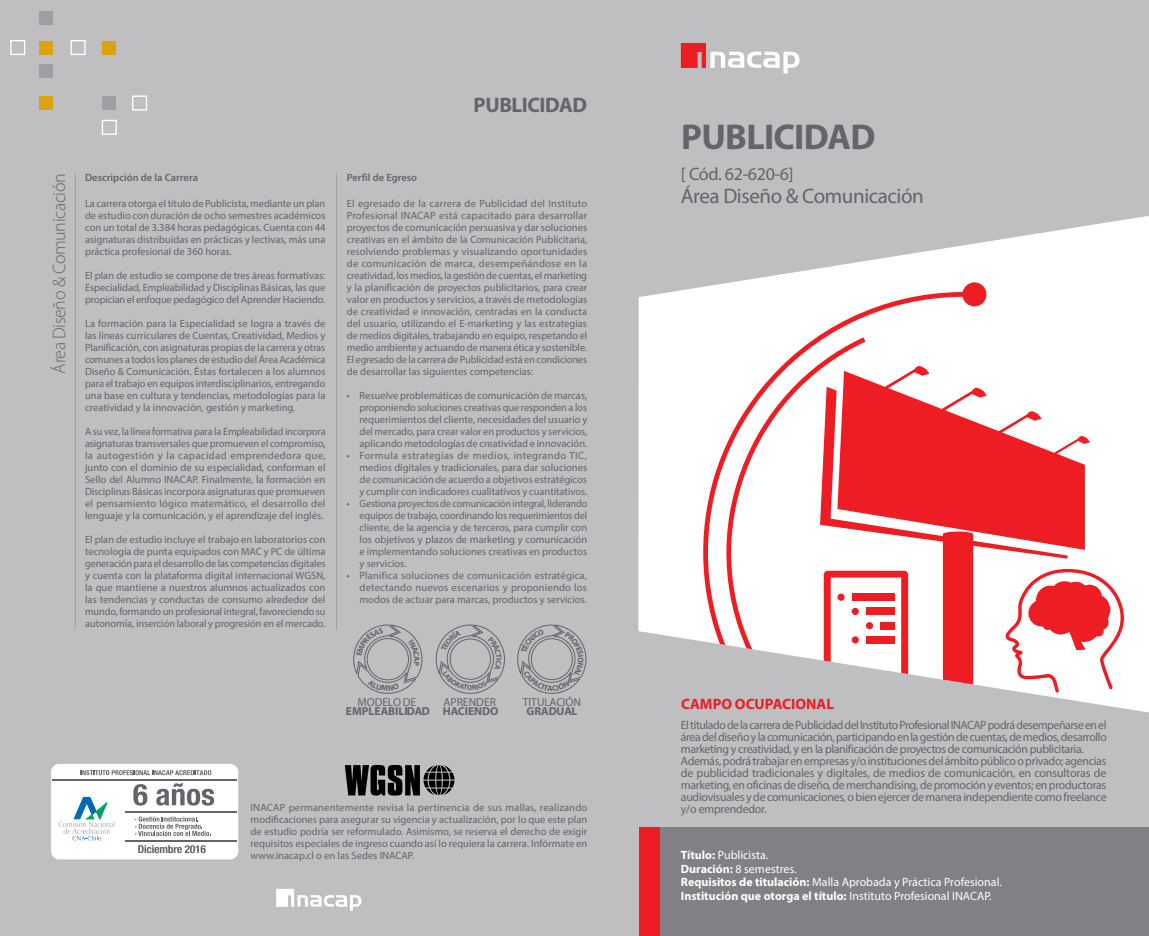
<style>
.page{position:relative;width:1149px;height:936px;background:#fff}
.page>*{position:absolute;margin:0;border:0;box-sizing:border-box;transform-origin:0 0}
.Titulo_carrera_grand{font:700 36px "Myriad Pro";letter-spacing:-.02em;color:#63656a}
.Area{font:21px "Myriad Pro";letter-spacing:-.02em;color:#63656a}
.Carrera_ATRAS{font:700 21px "Myriad Pro";letter-spacing:-.02em;color:#63656a}
.Area_atras{font:300 18px "Myriad Pro";letter-spacing:-.02em;color:#63656a}
.Codigo{font:18px "Myriad Pro";letter-spacing:-.02em;color:#63656a}
.Descripcion_Carreras{font:700 15px "Myriad Pro";color:#ee1d23}
.Descripcion_Carreras-2{font:12px/12px "Myriad Pro";letter-spacing:-.03em;color:#63656a;text-align:justify}
.Cuerpo_txt{font:12px "Myriad Pro";color:#fff}
.Cuerpo_txt-2{font:700 12px "Myriad Pro";color:#fff}
.t1{font:700 11.55px "Myriad Pro";color:#63656a}
.t2{font:11.55px "Myriad Pro";color:#63656a}
.Descripcion_Carreras-3{font:10.5px/12px "Myriad Pro";color:#63656a;text-align:justify}
.Descripcion_Carreras-4{font:600 10.5px "Myriad Pro";color:#63656a}
.t3{font:700 7.8px "Myriad Pro";color:#63656a}
.s1{font-weight:700}
.s2{font-weight:400}
</style>
<div class="page">
<div style="left:638px;top:0;width:510px;height:935px;background:#bfbec0"></div>
<svg style="left:680px;top:43px;width:119px;height:30px"></svg>
<div style="left:639px;top:827px;width:509px;height:108px;background:#818185"></div>
<div style="left:638px;top:827px;width:21px;height:108px;background:#ee1d23"></div>
<div style="left:0;top:0;width:638px;height:935px;background:#bfbec0"></div>
<hr style="left:75px;top:173px;width:1px;height:456px;background:#9f9fa3">
<hr style="left:336px;top:173px;width:1px;height:456px;background:#9f9fa3">
<div style="left:39px;top:96px;width:14px;height:14px;background:#dba30d"></div>
<div style="left:39px;top:64px;width:14px;height:14px;background:#9f9fa3"></div>
<div style="left:39px;top:41px;width:14px;height:13px;background:#dba30d"></div>
<div style="left:39px;top:11px;width:14px;height:13px;background:#9f9fa3"></div>
<div style="left:102px;top:96px;width:14px;height:14px;background:#9f9fa3"></div>
<div style="left:102px;top:41px;width:14px;height:13px;background:#dba30d"></div>
<div style="left:10px;top:40px;width:15px;height:15px;border:1px solid #fff"></div>
<div style="left:70px;top:40px;width:16px;height:15px;border:1px solid #fff"></div>
<div style="left:132px;top:95px;width:15px;height:16px;border:1px solid #fff"></div>
<div style="left:102px;top:120px;width:15px;height:15px;border:1px solid #fff"></div>
<svg style="left:276px;top:889px;width:85px;height:21px"></svg>
<svg style="left:638px;top:216px;width:510px;height:424px;fill:#fff"></svg>
<div style="left:693px;top:337px;width:455px;height:375px;background:#fff"></div>
<svg style="left:703px;top:282px;width:403px;height:430px;background:#f6eaeb"></svg>
<svg style="left:837px;top:366px;width:252px;height:184px;background:#fac7c9"></svg>
<svg style="left:819px;top:387px;width:248px;height:319px;background:#f18083"></svg>
<svg style="left:823px;top:570px;width:84px;height:123px"></svg>
<svg style="left:1005px;top:569px;width:118px;height:123px;background:#f9b2b4"></svg>
<svg style="left:345px;top:764px;width:109px;height:31px"></svg>
<div style="left:51px;top:763px;width:187px;height:96px;background:#fff;border-radius:8px"></div>
<hr style="left:52px;top:779px;width:185px;height:1px;background:#63656a">
<hr style="left:125px;top:840px;width:112px;height:1px;background:#63656a">
<hr style="left:125px;top:811px;width:112px;height:1px;background:#63656a">
<svg style="left:59px;top:797px;width:56px;height:43px"></svg>
<svg style="left:80px;top:770px;width:131px;height:5px"></svg>
<svg style="left:133px;top:784px;width:14px;height:21px"></svg>
<svg style="left:156px;top:783px;width:58px;height:22px"></svg>
<svg style="left:135px;top:816px;width:76px;height:19px"></svg>
<svg style="left:138px;top:845px;width:68px;height:8px"></svg>
<svg style="left:517px;top:624px;width:69px;height:70px"></svg>
<svg style="left:435px;top:624px;width:69px;height:70px"></svg>
<svg style="left:353px;top:624px;width:69px;height:70px"></svg>
<p class="Carrera_ATRAS" style="left:473px;top:91px;width:115px">PUBLICIDAD</p>
<p class="Area_atras" style="left:48px;top:373px;width:202px;rotate:-90deg">Área Diseño &amp; Comunicación</p>
<p class="Descripcion_Carreras-4" style="left:85px;top:171px;width:114px">Descripción de la Carrera</p>
<p class="Descripcion_Carreras-3" style="left:85px;top:197px;width:242px">La carrera otorga el título de Publicista, mediante un plan de estudio con duración de ocho semestres académicos con un total de 3.384 horas pedagógicas. Cuenta con 44 asignaturas distribuidas en prácticas y lectivas, más una práctica profesional de 360 horas.</p>
<p class="Descripcion_Carreras-3" style="left:85px;top:269px;width:242px">El plan de estudio se compone de tres áreas formativas:<br>Especialidad, Empleabilidad y Disciplinas Básicas, las que propician el enfoque pedagógico del Aprender Haciendo.</p>
<p class="Descripcion_Carreras-3" style="left:85px;top:317px;width:242px">La formación para la Especialidad se logra a través de las líneas curriculares de Cuentas, Creatividad, Medios y Planificación, con asignaturas propias de la carrera y otras comunes a todos los planes de estudio del Área Académica Diseño &amp; Comunicación. Éstas fortalecen a los alumnos para el trabajo en equipos interdisciplinarios, entregando una base en cultura y tendencias, metodologías para la creatividad y la innovación, gestión y marketing.</p>
<p class="Descripcion_Carreras-3" style="left:85px;top:425px;width:242px">A su vez, la línea formativa para la Empleabilidad incorpora asignaturas transversales que promueven el compromiso, la autogestión y la capacidad emprendedora que, junto con el dominio de su especialidad, conforman el Sello del Alumno INACAP. Finalmente, la formación en Disciplinas Básicas incorpora asignaturas que promueven el pensamiento lógico matemático, el desarrollo del lenguaje y la comunicación, y el aprendizaje del inglés.</p>
<p class="Descripcion_Carreras-3" style="left:85px;top:533px;width:242px">El plan de estudio incluye el trabajo en laboratorios con tecnología de punta equipados con MAC y PC de última generación para el desarrollo de las competencias digitales y cuenta con la plataforma digital internacional WGSN, la que mantiene a nuestros alumnos actualizados con las tendencias y conductas de consumo alrededor del mundo, formando un profesional integral, favoreciendo su autonomía, inserción laboral y progresión en el mercado.</p>
<p class="Descripcion_Carreras-4" style="left:346px;top:171px;width:72px">Perfil de Egreso</p>
<p class="Descripcion_Carreras-3" style="left:346px;top:197px;width:242px">El egresado de la carrera de Publicidad del Instituto Profesional INACAP está capacitado para desarrollar proyectos de comunicación persuasiva y dar soluciones creativas en el ámbito de la Comunicación Publicitaria, resolviendo problemas y visualizando oportunidades de comunicación de marca, desempeñándose en la creatividad, los medios, la gestión de cuentas, el marketing y la planificación de proyectos publicitarios, para crear valor en productos y servicios, a través de metodologías de creatividad e innovación, centradas en la conducta del usuario, utilizando el E-marketing y las estrategias de medios digitales, trabajando en equipo, respetando el medio ambiente y actuando de manera ética y sostenible.</p>
<p class="Descripcion_Carreras-3" style="left:346px;top:353px;width:242px">El egresado de la carrera de Publicidad está en condiciones de desarrollar las siguientes competencias:</p>
<p class="Descripcion_Carreras-3" style="left:359px;top:389px;width:229px;text-indent:-13px">• Resuelve problemáticas de comunicación de marcas, proponiendo soluciones creativas que responden a los requerimientos del cliente, necesidades del usuario y del mercado, para crear valor en productos y servicios, aplicando metodologías de creatividad e innovación.</p>
<p class="Descripcion_Carreras-3" style="left:359px;top:449px;width:229px;text-indent:-13px">• Formula estrategias de medios, integrando TIC, medios digitales y tradicionales, para dar soluciones de comunicación de acuerdo a objetivos estratégicos y cumplir con indicadores cualitativos y cuantitativos.</p>
<p class="Descripcion_Carreras-3" style="left:359px;top:497px;width:229px;text-indent:-13px">• Gestiona proyectos de comunicación integral, liderando equipos de trabajo, coordinando los requerimientos del cliente, de la agencia y de terceros, para cumplir con los objetivos y plazos de marketing y comunicación e implementando soluciones creativas en productos y servicios.</p>
<p class="Descripcion_Carreras-3" style="left:359px;top:569px;width:229px;text-indent:-13px">• Planifica soluciones de comunicación estratégica, detectando nuevos escenarios y proponiendo los modos de actuar para marcas, productos y servicios.</p>
<p class="t3" style="left:503px;top:658px;width:4px;rotate:90deg">I</p>
<p class="t2" style="left:357px;top:695px;width:60px">MODELO DE</p>
<p class="t1" style="left:346px;top:704px;width:86px">EMPLEABILIDAD</p>
<p class="t2" style="left:443px;top:695px;width:54px">APRENDER</p>
<p class="t1" style="left:442px;top:704px;width:57px">HACIENDO</p>
<p class="t2" style="left:522px;top:695px;width:60px">TITULACIÓN</p>
<p class="t1" style="left:526px;top:704px;width:52px">GRADUAL</p>
<p class="Descripcion_Carreras-3" style="left:250px;top:801px;width:338px">INACAP permanentemente revisa la pertinencia de sus mallas, realizando modificaciones para asegurar su vigencia y actualización, por lo que este plan de estudio podría ser reformulado. Asimismo, se reserva el derecho de exigir requisitos especiales de ingreso cuando así lo requiera la carrera. Infórmate en www.inacap.cl o en las Sedes INACAP.</p>
<p class="Titulo_carrera_grand" style="left:681px;top:113px;width:196px">PUBLICIDAD</p>
<p class="Codigo" style="left:680px;top:163px;width:114px">[ Cód. 62-620-6]</p>
<p class="Area" style="left:680px;top:183px;width:244px">Área Diseño &amp; Comunicación</p>
<p class="Descripcion_Carreras" style="left:680px;top:694px;width:154px">CAMPO OCUPACIONAL</p>
<p class="Descripcion_Carreras-2" style="left:680px;top:718px;width:427px">El titulado de la carrera de Publicidad del Instituto Profesional INACAP podrá desempeñarse en el área del diseño y la comunicación, participando en la gestión de cuentas, de medios, desarrollo marketing y creatividad, y en la planificación de proyectos de comunicación publicitaria.</p>
<p class="Descripcion_Carreras-2" style="left:680px;top:754px;width:427px">Además, podrá trabajar en empresas y/o instituciones del ámbito público o privado; agencias de publicidad tradicionales y digitales, de medios de comunicación, en consultoras de marketing, en oficinas de diseño, de merchandising, de promoción y eventos; en productoras audiovisuales y de comunicaciones, o bien ejercer de manera independiente como freelance y/o emprendedor.</p>
<p class="Cuerpo_txt" style="left:680px;top:847px;width:89px"><span class="s1">Título:</span> Publicista.</p>
<p class="Cuerpo_txt" style="left:680px;top:861px;width:117px"><span class="s1">Duración:</span> 8 semestres.</p>
<p class="Cuerpo_txt" style="left:680px;top:874px;width:322px"><span class="s1">Requisitos de titulación:</span> Malla Aprobada y Práctica Profesional.</p>
<p class="Cuerpo_txt-2" style="left:680px;top:888px;width:312px">Institución que otorga el título: <span class="s2">Instituto Profesional INACAP.</span></p>
</div>
